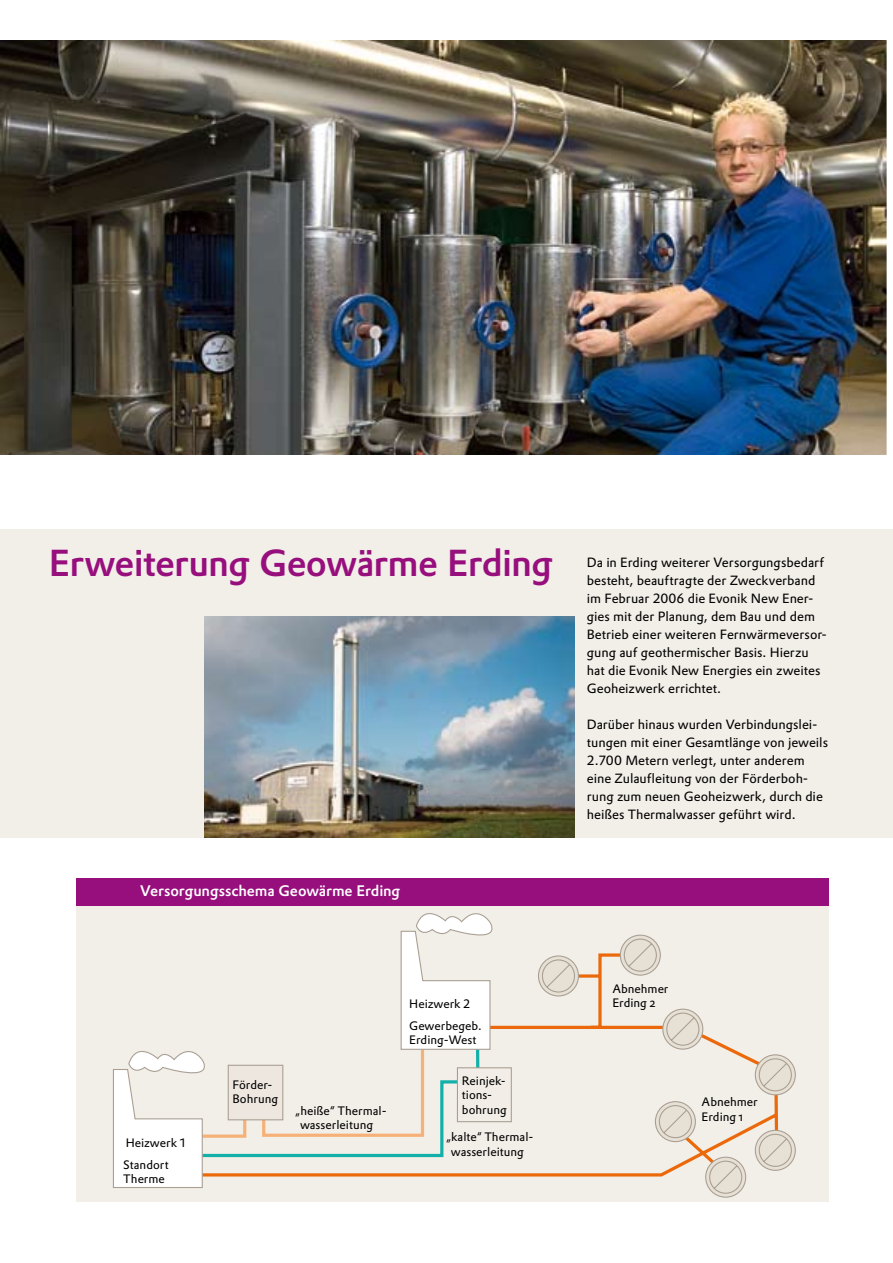
<style>
.page{position:relative;width:893px;height:1263px;background:#fff}
.page>*{position:absolute;margin:0;border:0;box-sizing:border-box;transform-origin:0 0}
.t1{font:500 36.9px "DTL Prokyon TPRO";letter-spacing:-.02em;color:#970e7d}
.t2{font:500 15px "DTL Prokyon TPRO";letter-spacing:-.01em;color:#fff}
.t3{font:13.2px/18px "DTL Prokyon TPRO";letter-spacing:-.005em;color:#000}
.t4{font:12px/14.4px "DTL Prokyon TPRO";color:#000}
</style>
<div class="page">
<div style="left:0;top:529px;width:893px;height:309px;background:#f2eee8"></div>
<img style="left:0;top:40px;width:887px;height:414px">
<div style="left:77px;top:878px;width:752px;height:323px;background:#f2eee8"></div>
<svg style="left:700px;top:1018px;width:79px;height:160px"></svg>
<svg style="left:663px;top:1009px;width:40px;height:40px"></svg>
<div style="left:662px;top:1008px;width:41px;height:42px;border:1px solid #a89e92;border-radius:50%"></div>
<svg style="left:755px;top:1055px;width:40px;height:40px"></svg>
<div style="left:755px;top:1054px;width:41px;height:41px;border:1px solid #a89e92;border-radius:50%"></div>
<svg style="left:758px;top:1058px;width:34px;height:34px"></svg>
<svg style="left:755px;top:1130px;width:40px;height:40px"></svg>
<div style="left:755px;top:1130px;width:41px;height:41px;border:1px solid #a89e92;border-radius:50%"></div>
<svg style="left:758px;top:1133px;width:34px;height:34px"></svg>
<svg style="left:706px;top:1157px;width:40px;height:40px"></svg>
<div style="left:705px;top:1157px;width:41px;height:41px;border:1px solid #a89e92;border-radius:50%"></div>
<svg style="left:709px;top:1160px;width:34px;height:34px"></svg>
<div style="left:77px;top:878px;width:752px;height:27px;background:#970e7d"></div>
<svg style="left:112px;top:905px;width:588px;height:283px"></svg>
<img style="left:204px;top:616px;width:370px;height:221px">
<h1 class="t1" style="left:49px;top:538px;width:505px">Erweiterung Geowärme Erding</h1>
<p class="t2" style="left:140px;top:880px;width:261px">Versorgungsschema Geowärme Erding</p>
<p class="t4" style="left:123px;top:1132px;width:65px;line-height:21.6px">Heizwerk 1<br>Standort</p>
<p class="t4" style="left:123px;top:1171px;width:43px">Therme</p>
<p class="t4" style="left:232px;top:1077px;width:47px">Förder-<br>Bohrung</p>
<p class="t4" style="left:300px;top:1103px;width:88px;text-indent:-5px">„heiße“ Thermal&shy;wasserleitung</p>
<p class="t4" style="left:409px;top:993px;width:74px;line-height:21.6px">Heizwerk 2<br>Gewerbegeb.</p>
<p class="t4" style="left:409px;top:1032px;width:69px">Erding-West</p>
<p class="t4" style="left:462px;top:1073px;width:47px">Reinjek&shy;tions&shy;bohrung</p>
<p class="t4" style="left:446px;top:1130px;width:89px;text-align:center">„kalte“ Thermal&shy;wasserleitung</p>
<p class="t3" style="left:587px;top:553px;width:242px">Da in Erding weiterer Versorgungsbedarf besteht, beauftragte der Zweckverband im Februar 2006 die Evonik New Ener&shy;gies mit der Planung, dem Bau und dem Betrieb einer weiteren Fernwärmeversor&shy;gung auf geothermischer Basis. Hierzu hat die Evonik New Energies ein zweites Geoheizwerk errichtet.</p>
<p class="t3" style="left:587px;top:715px;width:243px">Darüber hinaus wurden Verbindungslei&shy;tungen mit einer Gesamtlänge von jeweils 2.700 Metern verlegt, unter anderem eine Zulaufleitung von der Förderboh&shy;rung zum neuen Geoheizwerk, durch die heißes Thermalwasser geführt wird.</p>
<p class="t4" style="left:612px;top:981px;width:58px">Abnehmer<br>Erding 2</p>
<p class="t4" style="left:702px;top:1094px;width:58px">Abnehmer<br>Erding 1</p>
</div>
